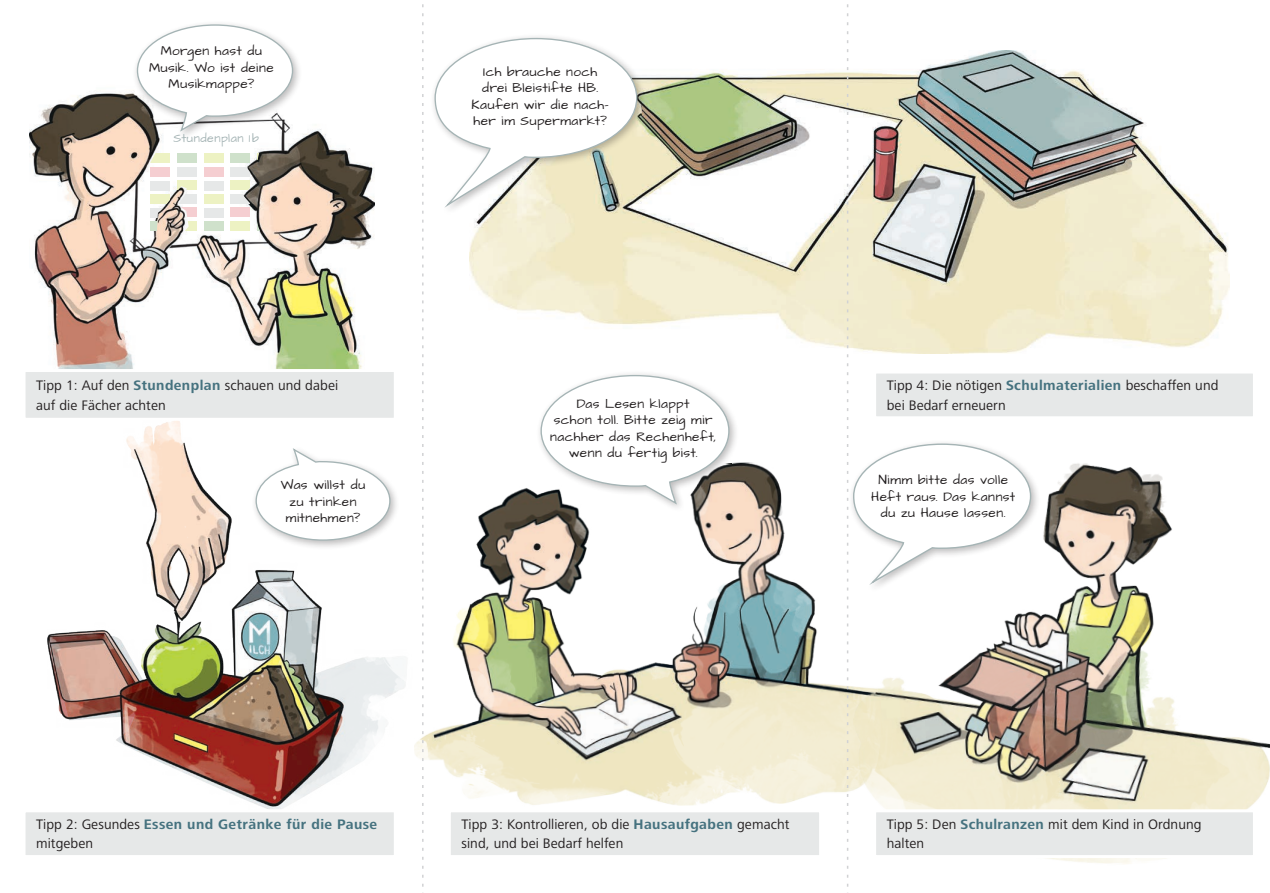
<style>
.page{position:relative;width:1270px;height:893px;background:#fff}
.page>*{position:absolute;margin:0;border:0;box-sizing:border-box;transform-origin:0 0}
.MK_II_-_Tipp{font:14.25px/19.5px "Frutiger Next LT";letter-spacing:.005em;color:#231f20}
.MK_II_-_Tipp-2{font:700 14.25px/19.5px "Frutiger Next LT";letter-spacing:.03em;color:#45727f}
.MK_II_-_Box_Kin{font:13.5px/16.5px "Architects Daughter";letter-spacing:.035em;color:#231f20;text-align:center}
.MK_II_-_Box_Kin-2{font:12.3px "Architects Daughter";letter-spacing:.045em;color:#a5b4b5}
.s1{font-weight:700;color:#45727f}
.s2{font-weight:400;color:#231f20}
</style>
<div class="page">
<img style="left:431px;top:462px;width:402px;height:344px">
<img style="left:833px;top:463px;width:437px;height:401px">
<img style="left:470px;top:60px;width:760px;height:288px">
<img style="left:29px;top:92px;width:346px;height:277px">
<div style="left:0;top:396px;width:436px;height:149px;background:#fff"></div>
<img style="left:47px;top:421px;width:384px;height:388px">
<div style="left:874px;top:811px;width:380px;height:46px;background:#e6e8e8"></div>
<div style="left:873px;top:809px;width:383px;height:49px;border:3px solid #fff"></div>
<div style="left:24px;top:370px;width:371px;height:49px;background:#e6e8e8"></div>
<div style="left:23px;top:369px;width:374px;height:52px;border:3px solid #fff"></div>
<div style="left:874px;top:372px;width:380px;height:46px;background:#e6e8e8"></div>
<div style="left:873px;top:370px;width:383px;height:49px;border:3px solid #fff"></div>
<div style="left:24px;top:811px;width:371px;height:46px;background:#e6e8e8"></div>
<div style="left:23px;top:809px;width:374px;height:49px;border:3px solid #fff"></div>
<div style="left:449px;top:811px;width:371px;height:46px;background:#e6e8e8"></div>
<div style="left:448px;top:809px;width:374px;height:49px;border:3px solid #fff"></div>
<div style="left:132px;top:20px;width:171px;height:120px;background:#231f20;opacity:.3"></div>
<svg style="left:136px;top:24px;width:158px;height:108px"></svg>
<div style="left:849px;top:439px;width:192px;height:154px;background:#231f20;opacity:.3"></div>
<div style="left:430px;top:33px;width:217px;height:183px;background:#231f20;opacity:.3"></div>
<svg style="left:434px;top:37px;width:204px;height:168px"></svg>
<div style="left:251px;top:445px;width:149px;height:105px;background:#231f20;opacity:.3"></div>
<svg style="left:255px;top:450px;width:136px;height:91px"></svg>
<div style="left:536px;top:370px;width:203px;height:143px;background:#231f20;opacity:.3"></div>
<svg style="left:540px;top:374px;width:190px;height:129px"></svg>
<div style="left:150px;top:153px;width:20px;height:10px;background:#edf2c3"></div>
<div style="left:150px;top:167px;width:20px;height:10px;background:#f5ced1"></div>
<div style="left:150px;top:181px;width:20px;height:9px;background:#e6e8e8"></div>
<div style="left:150px;top:194px;width:20px;height:10px;background:#edf2c3"></div>
<svg style="left:150px;top:208px;width:20px;height:9px"></svg>
<svg style="left:150px;top:222px;width:20px;height:9px"></svg>
<svg style="left:177px;top:222px;width:20px;height:9px"></svg>
<svg style="left:177px;top:207px;width:20px;height:10px"></svg>
<svg style="left:177px;top:194px;width:20px;height:9px"></svg>
<div style="left:177px;top:180px;width:20px;height:10px;background:#edf2c3"></div>
<div style="left:177px;top:167px;width:20px;height:10px;background:#e6e8e8"></div>
<div style="left:177px;top:153px;width:20px;height:10px;background:#cfe1cb"></div>
<div style="left:230px;top:222px;width:20px;height:9px;background:#edf2c3"></div>
<div style="left:230px;top:207px;width:20px;height:10px;background:#f5ced1"></div>
<svg style="left:230px;top:194px;width:20px;height:9px"></svg>
<div style="left:230px;top:180px;width:20px;height:10px;background:#edf2c3"></div>
<div style="left:230px;top:167px;width:20px;height:10px;background:#e6e8e8"></div>
<div style="left:230px;top:153px;width:20px;height:10px;background:#cfe1cb"></div>
<div style="left:204px;top:153px;width:19px;height:10px;background:#edf2c3"></div>
<div style="left:204px;top:167px;width:19px;height:10px;background:#f5ced1"></div>
<div style="left:204px;top:181px;width:19px;height:9px;background:#e6e8e8"></div>
<div style="left:204px;top:194px;width:19px;height:10px;background:#edf2c3"></div>
<div style="left:204px;top:208px;width:19px;height:9px;background:#e6e8e8"></div>
<div style="left:204px;top:222px;width:19px;height:9px;background:#cfe1cb"></div>
<svg style="left:257px;top:153px;width:19px;height:10px"></svg>
<svg style="left:257px;top:167px;width:19px;height:10px"></svg>
<svg style="left:257px;top:181px;width:19px;height:9px"></svg>
<svg style="left:257px;top:194px;width:19px;height:10px"></svg>
<svg style="left:257px;top:208px;width:19px;height:9px"></svg>
<svg style="left:257px;top:222px;width:19px;height:9px"></svg>
<svg style="left:422px;top:4px;width:1px;height:889px"></svg>
<svg style="left:847px;top:4px;width:185px;height:889px"></svg>
<p class="MK_II_-_Box_Kin" style="left:149px;top:43px;width:126px">Morgen hast du<br>Musik. Wo ist deine<br>Musikmappe?</p>
<p class="MK_II_-_Box_Kin-2" style="left:173px;top:130px;width:87px">Stundenplan 1b</p>
<p class="MK_II_-_Box_Kin" style="left:471px;top:63px;width:139px">Ich brauche noch drei Bleistifte HB.<br>Kaufen wir die nach&shy;her im Supermarkt?</p>
<p class="MK_II_-_Tipp" style="left:36px;top:376px;width:303px">Tipp 1: Auf den <span class="s1">Stundenplan</span> schauen und dabei auf die Fächer achten</p>
<p class="MK_II_-_Tipp" style="left:887px;top:376px;width:333px">Tipp 4: Die nötigen <span class="s1">Schulmaterialien</span> beschaffen und bei Bedarf erneuern</p>
<p class="MK_II_-_Box_Kin" style="left:550px;top:396px;width:167px">Das Lesen klappt<br>schon toll. Bitte zeig mir nachher das Rechenheft, wenn du fertig bist.</p>
<p class="MK_II_-_Box_Kin" style="left:281px;top:477px;width:86px">Was willst du zu trinken mitnehmen?</p>
<p class="MK_II_-_Box_Kin" style="left:871px;top:472px;width:146px">Nimm bitte das volle<br>Heft raus. Das kannst du zu Hause lassen.</p>
<p class="MK_II_-_Tipp-2" style="left:36px;top:814px;width:342px"><span class="s2">Tipp 2: Gesundes</span> Essen und Getränke für die Pause <span class="s2">mitgeben</span></p>
<p class="MK_II_-_Tipp" style="left:461px;top:814px;width:330px">Tipp 3: Kontrollieren, ob die <span class="s1">Hausaufgaben</span> gemacht sind, und bei Bedarf helfen</p>
<p class="MK_II_-_Tipp" style="left:887px;top:814px;width:316px">Tipp 5: Den <span class="s1">Schulranzen</span> mit dem Kind in Ordnung halten</p>
</div>
